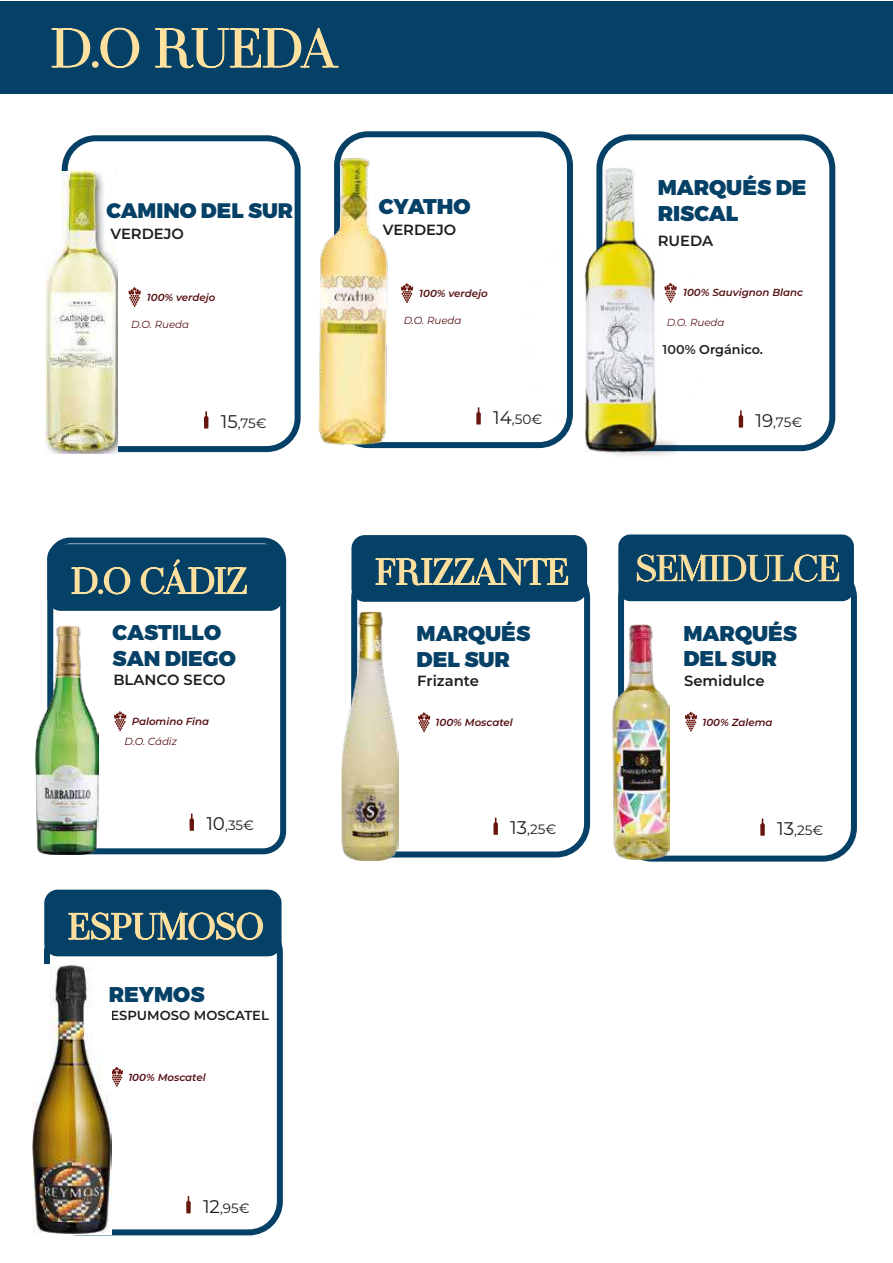
<style>
.page{position:relative;width:893px;height:1263px;background:#fff}
.page>*{position:absolute;margin:0;border:0;box-sizing:border-box;transform-origin:0 0}
.t1{font:54px "MADESAONARA";letter-spacing:-.005em;color:#ffe19f}
.t2{font:36px "MADESAONARA";color:#ffe19f}
.t3{font:900 21.3px/25.7px "Montserrat";color:#054066}
.t4{font:900 21px "Montserrat";color:#054066}
.t5{font:600 14.7px "Montserrat";color:#1d1d1b}
.t6{font:13.5px "Montserrat";color:#1d1d1b}
.t7{font:600 13.05px "Montserrat";color:#1d1d1b}
.t8{font:600 12.75px "Montserrat";color:#1d1d1b}
.t9{font:italic 600 10.2px "Montserrat";color:#571114}
.t10{font:italic 10.2px "Montserrat";color:#571114}
.s1{font-size:18.3px}
</style>
<div class="page">
<div style="left:351px;top:564px;width:239px;height:293px;border:6px solid #054066;border-radius:31px"></div>
<svg style="left:493px;top:818px;width:5px;height:17px"></svg>
<svg style="left:418px;top:712px;width:12px;height:20px"></svg>
<div style="left:351px;top:535px;width:236px;height:67px;background:#054066;border-radius:13px"></div>
<svg style="left:375px;top:558px;width:194px;height:28px"></svg>
<img style="left:341px;top:611px;width:57px;height:249px">
<div style="left:618px;top:563px;width:239px;height:299px;border:6px solid #054066;border-radius:31px"></div>
<svg style="left:760px;top:818px;width:5px;height:18px"></svg>
<svg style="left:685px;top:711px;width:12px;height:20px"></svg>
<div style="left:618px;top:534px;width:236px;height:67px;background:#054066;border-radius:12px"></div>
<svg style="left:636px;top:553px;width:204px;height:29px"></svg>
<img style="left:612px;top:624px;width:57px;height:235px">
<div style="left:44px;top:918px;width:239px;height:317px;border:6px solid #054066;border-radius:31px"></div>
<svg style="left:186px;top:1196px;width:5px;height:17px"></svg>
<svg style="left:112px;top:1066px;width:11px;height:20px"></svg>
<div style="left:44px;top:890px;width:238px;height:66px;background:#054066;border-radius:14px"></div>
<svg style="left:68px;top:910px;width:196px;height:30px"></svg>
<img style="left:32px;top:965px;width:79px;height:269px">
<div style="left:47px;top:537px;width:239px;height:317px;border:6px solid #054066;border-radius:20px"></div>
<svg style="left:189px;top:814px;width:5px;height:17px"></svg>
<svg style="left:114px;top:711px;width:13px;height:20px"></svg>
<img style="left:35px;top:626px;width:63px;height:228px">
<div style="left:596px;top:134px;width:239px;height:317px;border:6px solid #054066;border-radius:31px"></div>
<svg style="left:739px;top:410px;width:4px;height:18px"></svg>
<img style="left:524px;top:168px;width:186px;height:288px">
<div style="left:334px;top:131px;width:239px;height:317px;border:6px solid #054066;border-radius:31px"></div>
<svg style="left:476px;top:407px;width:5px;height:18px"></svg>
<svg style="left:401px;top:283px;width:12px;height:20px"></svg>
<div style="left:0;top:1px;width:893px;height:92px;background:#054066"></div>
<svg style="left:51px;top:28px;width:40px;height:40px"></svg>
<div style="left:92px;top:61px;width:7px;height:7px;border:2px solid #ffe19f;border-radius:50%"></div>
<svg style="left:100px;top:27px;width:40px;height:42px"></svg>
<svg style="left:155px;top:27px;width:184px;height:42px"></svg>
<img style="left:318px;top:153px;width:76px;height:296px">
<div style="left:62px;top:135px;width:239px;height:317px;border:6px solid #054066;border-radius:31px"></div>
<svg style="left:204px;top:411px;width:4px;height:17px"></svg>
<svg style="left:128px;top:287px;width:13px;height:20px"></svg>
<img style="left:45px;top:171px;width:72px;height:282px">
<div style="left:47px;top:544px;width:236px;height:67px;background:#054066;border-radius:13px"></div>
<svg style="left:71px;top:567px;width:60px;height:28px"></svg>
<svg style="left:140px;top:559px;width:107px;height:36px"></svg>
<h1 class="t1" style="left:51px;top:17px;width:287px">D.O RUEDA</h1>
<h3 class="t4" style="left:107px;top:198px;width:188px">CAMINO DEL SUR</h3>
<h3 class="t5" style="left:110px;top:224px;width:75px">VERDEJO</h3>
<p class="t9" style="left:147px;top:290px;width:70px">100% verdejo</p>
<p class="t10" style="left:131px;top:318px;width:59px">D.O. Rueda</p>
<h3 class="t6" style="left:221px;top:414px;width:47px"><span class="s1">15</span>,75€</h3>
<h2 class="t2" style="left:71px;top:560px;width:177px">D.O CÁDIZ</h2>
<h3 class="t3" style="left:113px;top:621px;width:125px">CASTILLO<br>SAN DIEGO</h3>
<h3 class="t5" style="left:113px;top:670px;width:114px">BLANCO SECO</h3>
<p class="t9" style="left:132px;top:714px;width:79px">Palomino Fina</p>
<p class="t10" style="left:124px;top:734px;width:54px">D.O. Cádiz</p>
<h3 class="t6" style="left:206px;top:816px;width:49px"><span class="s1">10</span>,35€</h3>
<h2 class="t2" style="left:68px;top:905px;width:197px">ESPUMOSO</h2>
<h3 class="t3" style="left:109px;top:982px;width:97px">REYMOS</h3>
<p class="t7" style="left:111px;top:1006px;width:160px">ESPUMOSO MOSCATEL</p>
<p class="t9" style="left:128px;top:1070px;width:79px">100% Moscatel</p>
<h3 class="t6" style="left:203px;top:1199px;width:48px"><span class="s1">12</span>,95€</h3>
<h3 class="t3" style="left:379px;top:195px;width:93px">CYATHO</h3>
<h3 class="t5" style="left:383px;top:220px;width:75px">VERDEJO</h3>
<p class="t9" style="left:419px;top:286px;width:70px">100% verdejo</p>
<p class="t10" style="left:404px;top:314px;width:59px">D.O. Rueda</p>
<h3 class="t6" style="left:493px;top:410px;width:51px"><span class="s1">14</span>,50€</h3>
<h2 class="t2" style="left:375px;top:551px;width:195px">FRIZZANTE</h2>
<h3 class="t3" style="left:417px;top:622px;width:115px">MARQUÉS<br>DEL SUR</h3>
<h3 class="t5" style="left:417px;top:671px;width:63px">Frizante</h3>
<p class="t9" style="left:436px;top:715px;width:79px">100% Moscatel</p>
<h3 class="t6" style="left:510px;top:820px;width:48px"><span class="s1">13</span>,25€</h3>
<h3 class="t3" style="left:658px;top:175px;width:150px">MARQUÉS DE<br>RISCAL</h3>
<h3 class="t5" style="left:658px;top:230px;width:57px">RUEDA</h3>
<p class="t9" style="left:683px;top:285px;width:122px">100% Sauvignon Blanc</p>
<p class="t10" style="left:667px;top:316px;width:59px">D.O. Rueda</p>
<p class="t8" style="left:663px;top:340px;width:102px">100% Orgánico.</p>
<h3 class="t6" style="left:755px;top:413px;width:48px"><span class="s1">19</span>,75€</h3>
<h2 class="t2" style="left:636px;top:547px;width:205px">SEMIDULCE</h2>
<h3 class="t3" style="left:683px;top:621px;width:115px">MARQUÉS<br>DEL SUR</h3>
<h3 class="t5" style="left:684px;top:670px;width:82px">Semidulce</h3>
<p class="t9" style="left:702px;top:715px;width:72px">100% Zalema</p>
<h3 class="t6" style="left:777px;top:821px;width:48px"><span class="s1">13</span>,25€</h3>
</div>
